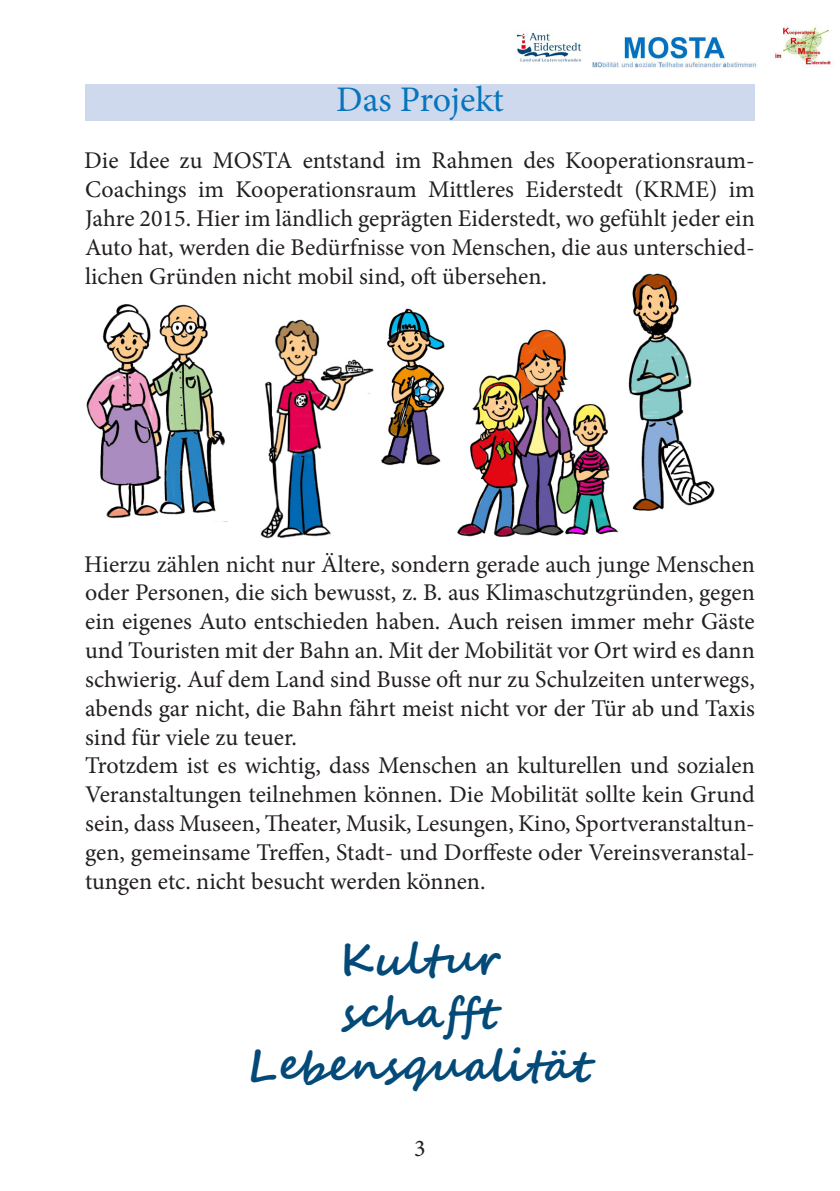
<style>
.page{position:relative;width:840px;height:1191px;background:#fff}
.page>*{position:absolute;margin:0;border:0;box-sizing:border-box;transform-origin:0 0}
.t1{font:700 44px/52.8px "Segoe Script";color:#044a78;text-align:center}
.t2{font:36px "Minion Pro";letter-spacing:-.005em;color:#0775bc}
.t3{font:24px/28.8px "Minion Pro";color:#231f20;text-align:justify}
</style>
<div class="page">
<img style="left:515px;top:23px;width:318px;height:45px">
<div style="left:85px;top:84px;width:669px;height:36px;background:#ced9ee"></div>
<img style="left:457px;top:329px;width:162px;height:208px">
<img style="left:381px;top:308px;width:64px;height:158px">
<img style="left:260px;top:319px;width:114px;height:220px">
<img style="left:615px;top:273px;width:100px;height:249px">
<img style="left:86px;top:304px;width:141px;height:218px">
<h2 class="t2" style="left:336px;top:84px;width:169px">Das Projekt</h2>
<p class="t3" style="left:84px;top:148px;width:671px">Die Idee zu MOSTA entstand im Rahmen des Kooperationsraum-Coachings im Kooperationsraum Mittleres Eiderstedt (KRME) im Jahre 2015. Hier im ländlich geprägten Eiderstedt, wo gefühlt jeder ein Auto hat, werden die Bedürfnisse von Menschen, die aus unterschied‐ lichen Gründen nicht mobil sind, oft übersehen.</p>
<p class="t3" style="left:84px;top:552px;width:671px;text-align:left">Hierzu zählen nicht nur Ältere, sondern gerade auch junge Menschen oder Personen, die sich bewusst, z. B. aus Klimaschutzgründen, gegen ein eigenes Auto entschieden haben. Auch reisen immer mehr Gäste und Touristen mit der Bahn an. Mit der Mobilität vor Ort wird es dann schwierig. Auf dem Land sind Busse oft nur zu Schulzeiten unterwegs, abends gar nicht, die Bahn fährt meist nicht vor der Tür ab und Taxis sind für viele zu teuer.<br>Trotzdem ist es wichtig, dass Menschen an kulturellen und sozialen Veranstaltungen teilnehmen können. Die Mobilität sollte kein Grund sein, dass Museen, Theater, Musik, Lesungen, Kino, Sportveranstaltun‐ gen, gemeinsame Treffen, Stadt- und Dorffeste oder Vereinsveranstal‐ tungen etc. nicht besucht werden können.</p>
<h1 class="t1" style="left:247px;top:938px;width:345px">Kultur<br>schafft<br>Lebensqualität</h1>
<p class="t3" style="left:414px;top:1135px;width:13px">3</p>
</div>
